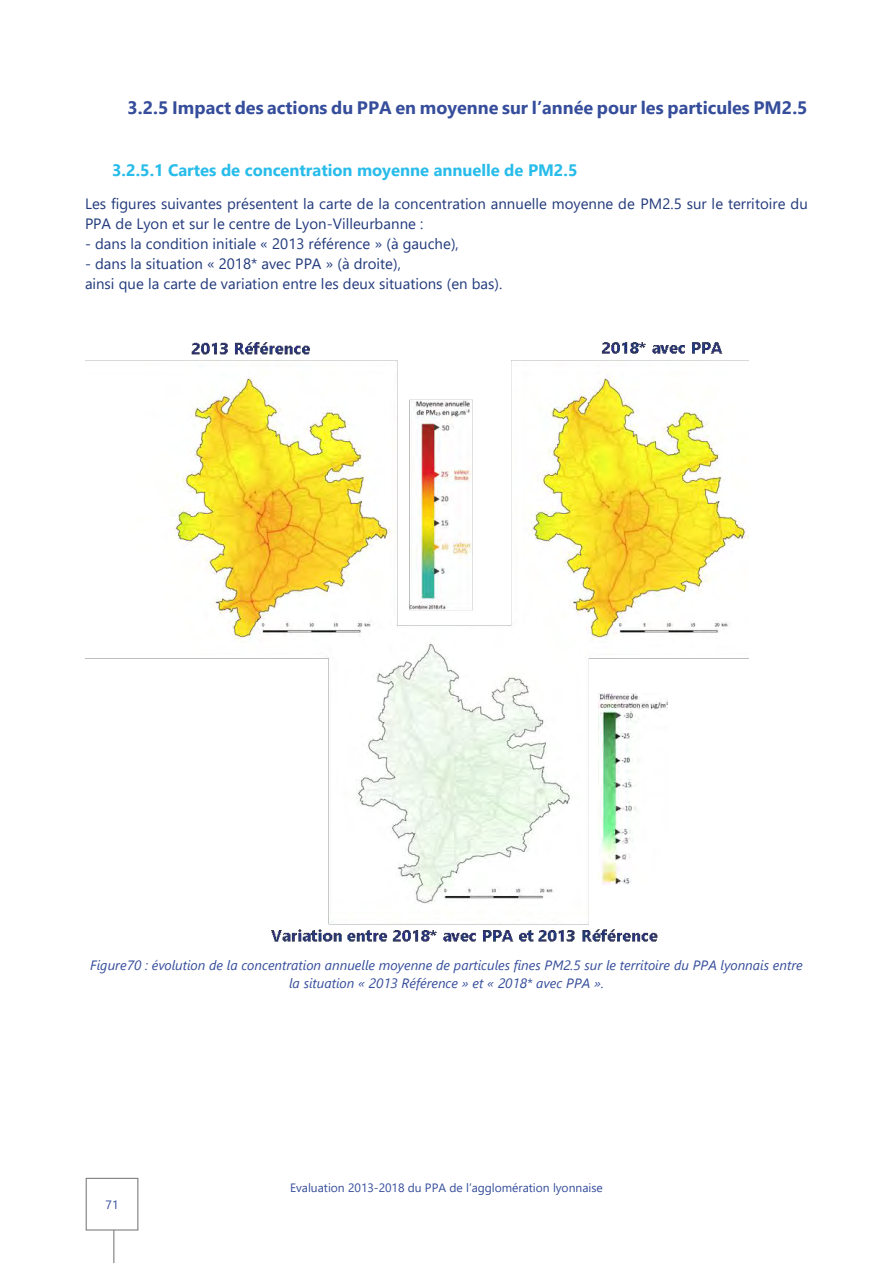
<style>
.page{position:relative;width:893px;height:1264px;background:#fff}
.page>*{position:absolute;margin:0;border:0;box-sizing:border-box;transform-origin:0 0}
.t1{font:700 18px "Segoe UI";color:#354d9b}
.t2{font:700 16.5px "Segoe UI";color:#28bcea}
.t3{font:15px/20px "Segoe UI";color:#223a7c}
.t4{font:italic 13.5px/18px "Segoe UI";color:#354d9b;text-align:center}
.t5{font:12px "Segoe UI";color:#354d9b}
</style>
<div class="page">
<hr style="left:113px;top:1229px;width:1px;height:33px;background:#7f7f7f">
<div style="left:86px;top:1177px;width:52px;height:53px;border:1px solid #7f7f7f"></div>
<img style="left:87px;top:1183px;width:50px;height:40px">
<img style="left:85px;top:342px;width:663px;height:600px">
<img style="left:598px;top:693px;width:70px;height:191px">
<p class="t1" style="left:127px;top:94px;width:681px">3.2.5 Impact des actions du PPA en moyenne sur l’année pour les particules PM2.5</p>
<p class="t2" style="left:112px;top:158px;width:467px">3.2.5.1 Cartes de concentration moyenne annuelle de PM2.5</p>
<p class="t3" style="left:85px;top:192px;width:724px">Les figures suivantes présentent la carte de la concentration annuelle moyenne de PM2.5 sur le territoire du<br>PPA de Lyon et sur le centre de Lyon-Villeurbanne :</p>
<p class="t3" style="left:85px;top:232px;width:375px">- dans la condition initiale « 2013 référence » (à gauche),</p>
<p class="t3" style="left:85px;top:252px;width:419px">- dans la situation « 2018* avec PPA » (à droite),<br>ainsi que la carte de variation entre les deux situations (en bas).</p>
<p class="t4" style="left:90px;top:954px;width:714px">Figure70 : évolution de la concentration annuelle moyenne de particules fines PM2.5 sur le territoire du PPA lyonnais entre la situation « 2013 Référence » et « 2018* avec PPA ».</p>
<p class="t5" style="left:106px;top:1196px;width:14px">71</p>
<p class="t5" style="left:290px;top:1178px;width:314px">Evaluation 2013-2018 du PPA de l’agglomération lyonnaise</p>
</div>
